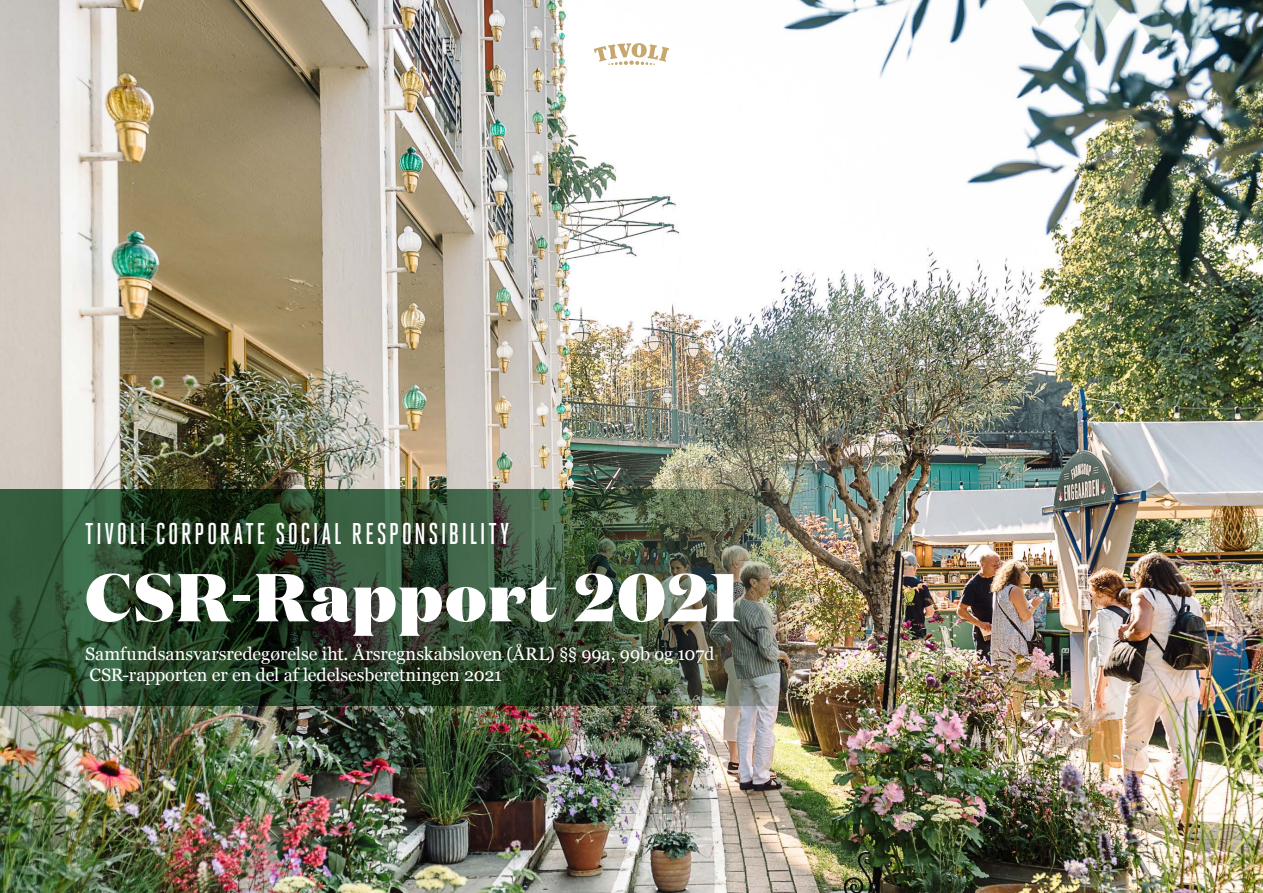
<style>
.page{position:relative;width:1263px;height:893px;background:#fff}
.page>*{position:absolute;margin:0;border:0;box-sizing:border-box;transform-origin:0 0}
.t1{font:900 67.5px "Domaine Display";letter-spacing:.03em;color:#fff}
.t2{font:500 30px "Heroic Condensed";letter-spacing:.085em;color:#fff}
.t3{font:18px/21px "Georgia";letter-spacing:-.005em;color:#fff}
</style>
<div class="page">
<img style="left:0;top:0;width:1263px;height:893px">
<svg style="left:594px;top:43px;width:75px;height:22px"></svg>
<img style="left:0;top:490px;width:808px;height:216px">
<svg style="left:189px;top:867px;width:35px;height:26px"></svg>
<img style="left:0;top:735px;width:172px;height:158px">
<svg style="left:1022px;top:0;width:35px;height:26px"></svg>
<img style="left:1074px;top:0;width:189px;height:158px">
<h2 class="t2" style="left:85px;top:517px;width:426px">TIVOLI CORPORATE SOCIAL RESPONSIBILITY</h2>
<h1 class="t1" style="left:85px;top:552px;width:656px">CSR-Rapport 2021</h1>
<p class="t3" style="left:85px;top:643px;width:631px">Samfundsansvarsredegørelse iht. Årsregnskabsloven (ÅRL) §§ 99a, 99b og 107d<br>CSR-rapporten er en del af ledelsesberetningen 2021</p>
</div>
